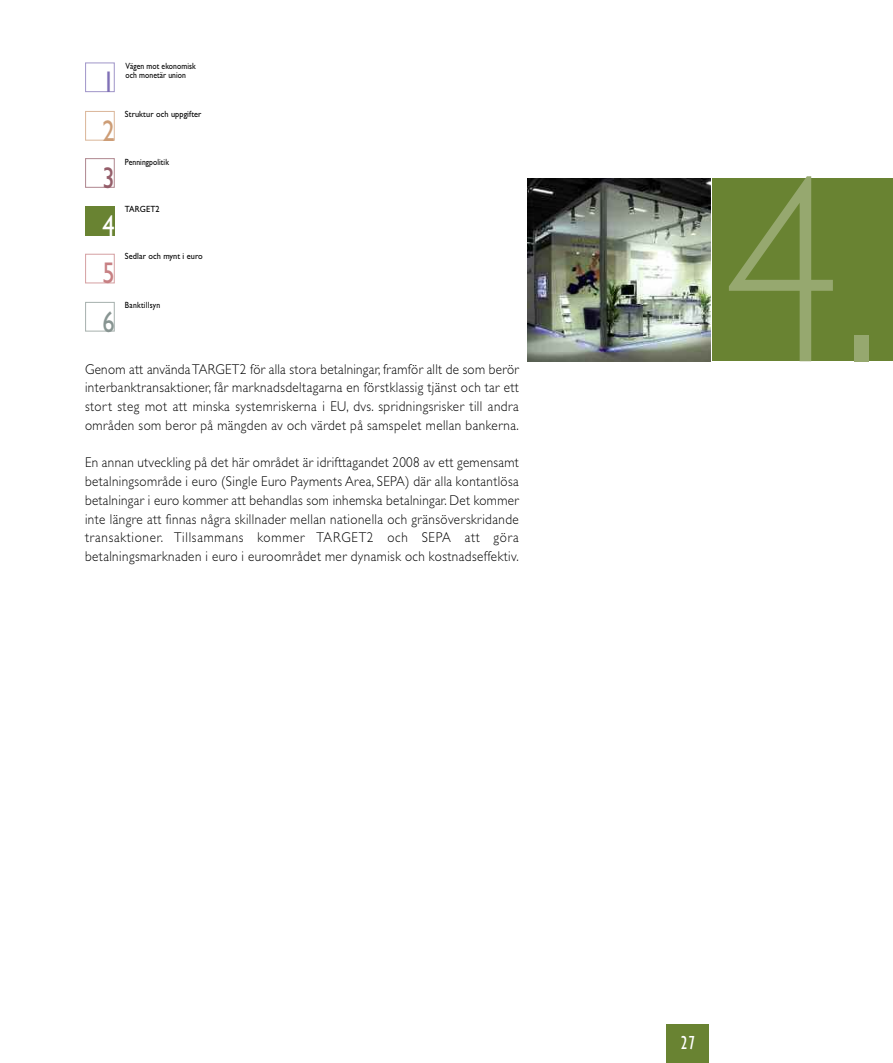
<style>
.page{position:relative;width:893px;height:1063px;background:#fff}
.page>*{position:absolute;margin:0;border:0;box-sizing:border-box;transform-origin:0 0}
.t1{font:300 267.75px "Gill Sans";color:#96a86f;scale:.85 1}
.t2{font:30px "Gill Sans";color:#cd9d76;scale:.82 1}
.t3{font:30px "Gill Sans";color:#8071b6;scale:.82 1}
.t4{font:30px "Gill Sans";color:#955e6a;scale:.82 1}
.t5{font:30px "Gill Sans";color:#fff;scale:.82 1}
.t6{font:30px "Gill Sans";color:#c78083;scale:.82 1}
.t7{font:30px "Gill Sans";color:#889592;scale:.82 1}
.t8{font:condensed 19.5px "Gill Sans";color:#fff;scale:.95 1}
.t9{font:300 14.25px/18.8px "Gill Sans";letter-spacing:.035em;color:#000;text-align:justify;scale:.92 1}
.t10{font:9px/9.8px "Gill Sans";letter-spacing:.01em;color:#000;scale:.85 1}
.t11{font:9px "Gill Sans";letter-spacing:.01em;color:#000;scale:.92 1}
.t12{font:9px "Gill Sans";letter-spacing:.035em;color:#000;scale:.85 1}
</style>
<div class="page">
<div style="left:666px;top:1025px;width:43px;height:38px;background:#698332"></div>
<div style="left:85px;top:111px;width:30px;height:30px;border:1px solid #dcb99d"></div>
<div style="left:85px;top:62px;width:30px;height:30px;border:1px solid #a49acb"></div>
<div style="left:85px;top:158px;width:30px;height:30px;border:1px solid #b38c94"></div>
<div style="left:85px;top:206px;width:30px;height:30px;background:#698332"></div>
<div style="left:85px;top:254px;width:30px;height:29px;border:1px solid #d7a4a6"></div>
<div style="left:85px;top:302px;width:30px;height:30px;border:1px solid #aab4b1"></div>
<img style="left:527px;top:178px;width:183px;height:183px">
<div style="left:712px;top:178px;width:181px;height:183px;background:#698332"></div>
<h2 class="t3" style="left:103px;top:64px;width:16px">1</h2>
<h2 class="t2" style="left:103px;top:113px;width:16px">2</h2>
<h2 class="t4" style="left:103px;top:160px;width:16px">3</h2>
<h2 class="t5" style="left:103px;top:208px;width:16px">4</h2>
<h2 class="t6" style="left:103px;top:255px;width:16px">5</h2>
<h2 class="t7" style="left:103px;top:304px;width:16px">6</h2>
<p class="t10" style="left:125px;top:61px;width:84px">Vägen mot ekonomisk och monetär union</p>
<p class="t11" style="left:125px;top:109px;width:85px">Struktur och uppgifter</p>
<p class="t10" style="left:125px;top:157px;width:53px">Penningpolitik</p>
<p class="t11" style="left:125px;top:204px;width:39px">TARGET2</p>
<p class="t11" style="left:125px;top:251px;width:86px">Sedlar och mynt i euro</p>
<p class="t12" style="left:125px;top:299px;width:43px">Banktillsyn</p>
<p class="t9" style="left:85px;top:359px;width:473px">Genom att användaTARGET2 för alla stora betalningar, framför allt de som berör interbanktransaktioner, får marknadsdeltagarna en förstklassig tjänst och tar ett stort steg mot att minska systemriskerna i EU, dvs. spridningsrisker till andra områden som beror på mängden av och värdet på samspelet mellan bankerna.</p>
<p class="t9" style="left:85px;top:453px;width:473px">En annan utveckling på det här området är idrifttagandet 2008 av ett gemensamt betalningsområde i euro (Single Euro Payments Area, SEPA) där alla kontantlösa betalningar i euro kommer att behandlas som inhemska betalningar. Det kommer inte längre att finnas några skillnader mellan nationella och gränsöverskridande transaktioner. Tillsammans kommer TARGET2 och SEPA att göra betalningsmarknaden i euro i euroområdet mer dynamisk och kostnadseffektiv.</p>
<h1 class="t1" style="left:726px;top:112px;width:185px">4.</h1>
<h3 class="t8" style="left:681px;top:1035px;width:17px">27</h3>
</div>
